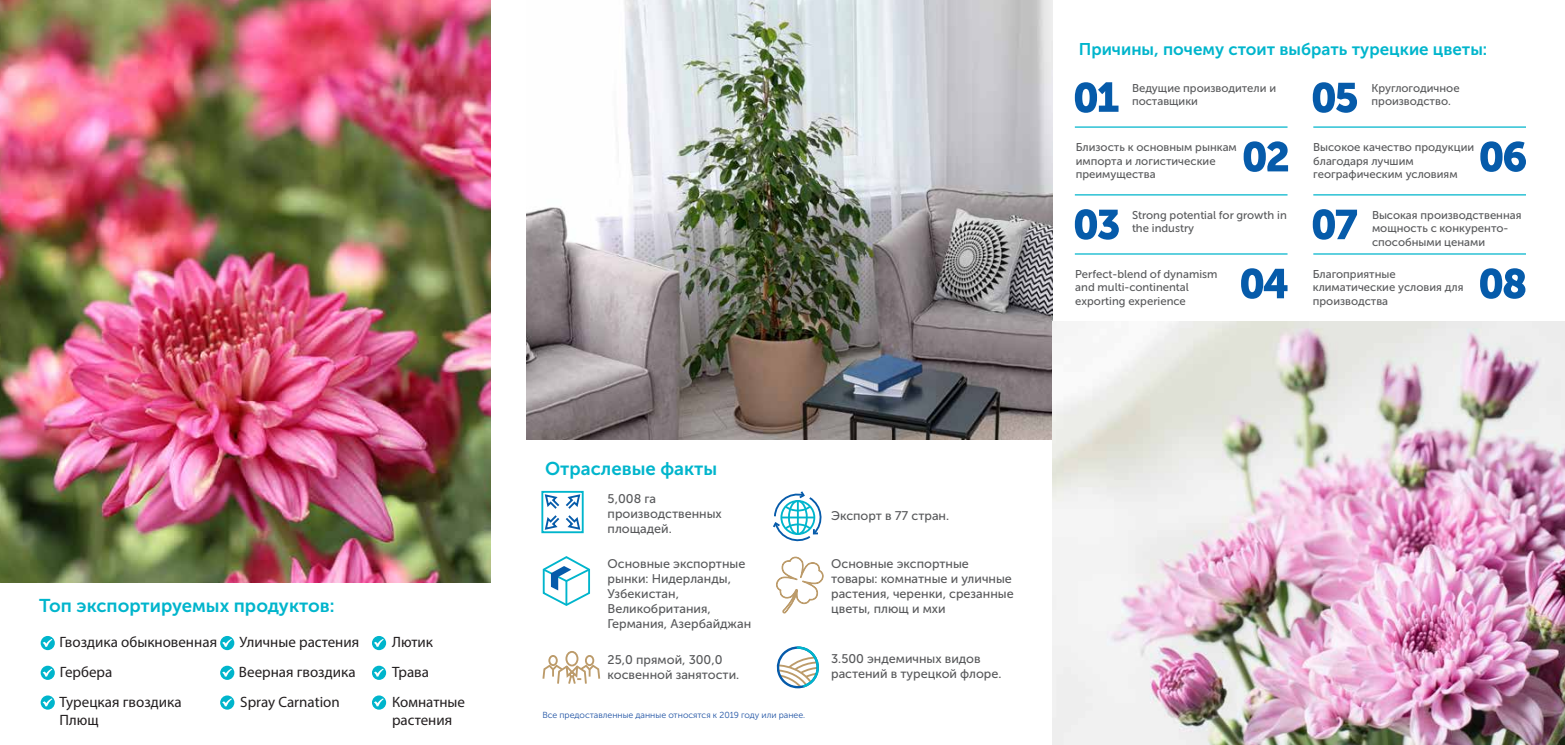
<style>
.page{position:relative;width:1565px;height:745px;background:#fff}
.page>*{position:absolute;margin:0;border:0;box-sizing:border-box;transform-origin:0 0}
.t1{font:18.5px "Museo Sans Cyrl 700";color:#00b5cc}
.t2{font:16.88px "Museo Sans Cyrl 700";color:#00b5cc}
.t3{font:15px/29.8px "Myriad Pro";color:#231f20}
.t4{font:12.5px/15px "Museo Sans Cyrl 500";color:#58595b}
.t5{font:11.25px/13.5px "Museo Sans Cyrl 500";color:#58595b}
.t6{font:8.75px "Museo Sans Cyrl 300";color:#1d51a3}
</style>
<div class="page">
<img style="left:526px;top:0;width:526px;height:439px">
<img style="left:1052px;top:321px;width:512px;height:423px">
<img style="left:0;top:0;width:491px;height:581px">
<hr style="left:1074px;top:126px;width:213px;height:2px;background:#00b5cc">
<hr style="left:1313px;top:126px;width:212px;height:2px;background:#00b5cc">
<hr style="left:1074px;top:194px;width:213px;height:1px;background:#00b5cc">
<hr style="left:1313px;top:194px;width:212px;height:1px;background:#00b5cc">
<hr style="left:1074px;top:253px;width:213px;height:1px;background:#00b5cc">
<hr style="left:1313px;top:253px;width:212px;height:1px;background:#00b5cc">
<svg style="left:1074px;top:82px;width:44px;height:31px"></svg>
<svg style="left:1312px;top:82px;width:45px;height:31px"></svg>
<svg style="left:1243px;top:141px;width:45px;height:31px"></svg>
<svg style="left:1480px;top:141px;width:45px;height:31px"></svg>
<svg style="left:1074px;top:209px;width:44px;height:30px"></svg>
<svg style="left:1312px;top:209px;width:45px;height:30px"></svg>
<svg style="left:1241px;top:268px;width:46px;height:30px"></svg>
<svg style="left:1480px;top:268px;width:45px;height:30px"></svg>
<div style="left:541px;top:490px;width:42px;height:43px;border:2px solid #00b5cc"></div>
<svg style="left:543px;top:492px;width:38px;height:38px"></svg>
<svg style="left:773px;top:491px;width:49px;height:51px"></svg>
<svg style="left:542px;top:556px;width:48px;height:50px"></svg>
<div style="left:565px;top:650px;width:13px;height:16px;border:2px solid #bc9b6a;border-radius:50%"></div>
<div style="left:585px;top:654px;width:9px;height:11px;border:2px solid #bc9b6a;border-radius:50%"></div>
<svg style="left:542px;top:663px;width:59px;height:21px"></svg>
<div style="left:548px;top:654px;width:10px;height:11px;border:2px solid #bc9b6a;border-radius:50%"></div>
<svg style="left:776px;top:646px;width:43px;height:42px"></svg>
<svg style="left:776px;top:556px;width:48px;height:57px"></svg>
<svg style="left:41px;top:635px;width:14px;height:14px"></svg>
<svg style="left:43px;top:638px;width:9px;height:8px"></svg>
<svg style="left:41px;top:665px;width:14px;height:14px"></svg>
<svg style="left:43px;top:668px;width:9px;height:8px"></svg>
<svg style="left:220px;top:695px;width:14px;height:14px"></svg>
<svg style="left:222px;top:698px;width:10px;height:7px"></svg>
<svg style="left:372px;top:635px;width:14px;height:14px"></svg>
<svg style="left:374px;top:638px;width:10px;height:8px"></svg>
<svg style="left:41px;top:695px;width:14px;height:14px"></svg>
<svg style="left:43px;top:698px;width:9px;height:7px"></svg>
<svg style="left:220px;top:635px;width:14px;height:14px"></svg>
<svg style="left:222px;top:638px;width:10px;height:8px"></svg>
<svg style="left:372px;top:665px;width:14px;height:14px"></svg>
<svg style="left:374px;top:668px;width:10px;height:8px"></svg>
<svg style="left:372px;top:695px;width:14px;height:14px"></svg>
<svg style="left:374px;top:698px;width:10px;height:7px"></svg>
<svg style="left:220px;top:665px;width:14px;height:14px"></svg>
<svg style="left:222px;top:668px;width:10px;height:8px"></svg>
<h1 class="t1" style="left:39px;top:594px;width:297px">Топ экспортируемых продуктов:</h1>
<h3 class="t3" style="left:59px;top:627px;width:159px">Гвоздика обыкновенная<br>Гербера</h3>
<h3 class="t3" style="left:392px;top:627px;width:42px">Лютик</h3>
<h3 class="t3" style="left:59px;top:686px;width:124px">Турецкая гвоздика</h3>
<h3 class="t3" style="left:240px;top:686px;width:101px">Spray Carnation</h3>
<h3 class="t3" style="left:59px;top:704px;width:41px">Плющ</h3>
<h3 class="t3" style="left:239px;top:627px;width:121px">Уличные растения</h3>
<h3 class="t3" style="left:239px;top:656px;width:118px">Веерная гвоздика</h3>
<h3 class="t3" style="left:392px;top:656px;width:38px">Трава</h3>
<h3 class="t3" style="left:392px;top:692px;width:74px;line-height:18px">Комнатные растения</h3>
<h1 class="t1" style="left:545px;top:458px;width:174px">Отраслевые факты</h1>
<p class="t4" style="left:607px;top:490px;width:116px">5,008 га производственных площадей.</p>
<p class="t4" style="left:831px;top:508px;width:119px">Экспорт в 77 стран.</p>
<p class="t4" style="left:607px;top:555px;width:145px">Основные экспортные рынки: Нидерланды,<br>Узбекистан,<br>Великобритания,<br>Германия, Азербайджан</p>
<p class="t4" style="left:831px;top:555px;width:184px">Основные экспортные товары: комнатные и уличные растения, черенки, срезанные цветы, плющ и мхи</p>
<p class="t4" style="left:607px;top:651px;width:133px">25,0 прямой, 300,0 косвенной занятости.</p>
<p class="t4" style="left:831px;top:650px;width:172px">3.500 эндемичных видов растений в турецкой флоре.</p>
<p class="t6" style="left:542px;top:710px;width:264px">Все предоставленные данные относятся к 2019 году или ранее.</p>
<h2 class="t2" style="left:1078px;top:39px;width:410px">Причины, почему стоит выбрать турецкие цветы:</h2>
<p class="t5" style="left:1132px;top:81px;width:146px">Ведущие производители и поставщики</p>
<p class="t5" style="left:1371px;top:81px;width:90px">Круглогодичное производство.</p>
<p class="t5" style="left:1075px;top:140px;width:163px">Близость к основным рынкам импорта и логистические преимущества</p>
<p class="t5" style="left:1313px;top:140px;width:162px">Высокое качество продукции благодаря лучшим географическим условиям</p>
<p class="t5" style="left:1132px;top:208px;width:156px">Strong potential for growth in the industry</p>
<p class="t5" style="left:1371px;top:208px;width:151px">Высокая производственная мощность с конкуренто&shy;способными ценами</p>
<p class="t5" style="left:1075px;top:267px;width:144px">Perfect-blend of dynamism and multi-continental exporting experience</p>
<p class="t5" style="left:1312px;top:267px;width:152px">Благоприятные климатические условия для производства</p>
</div>
